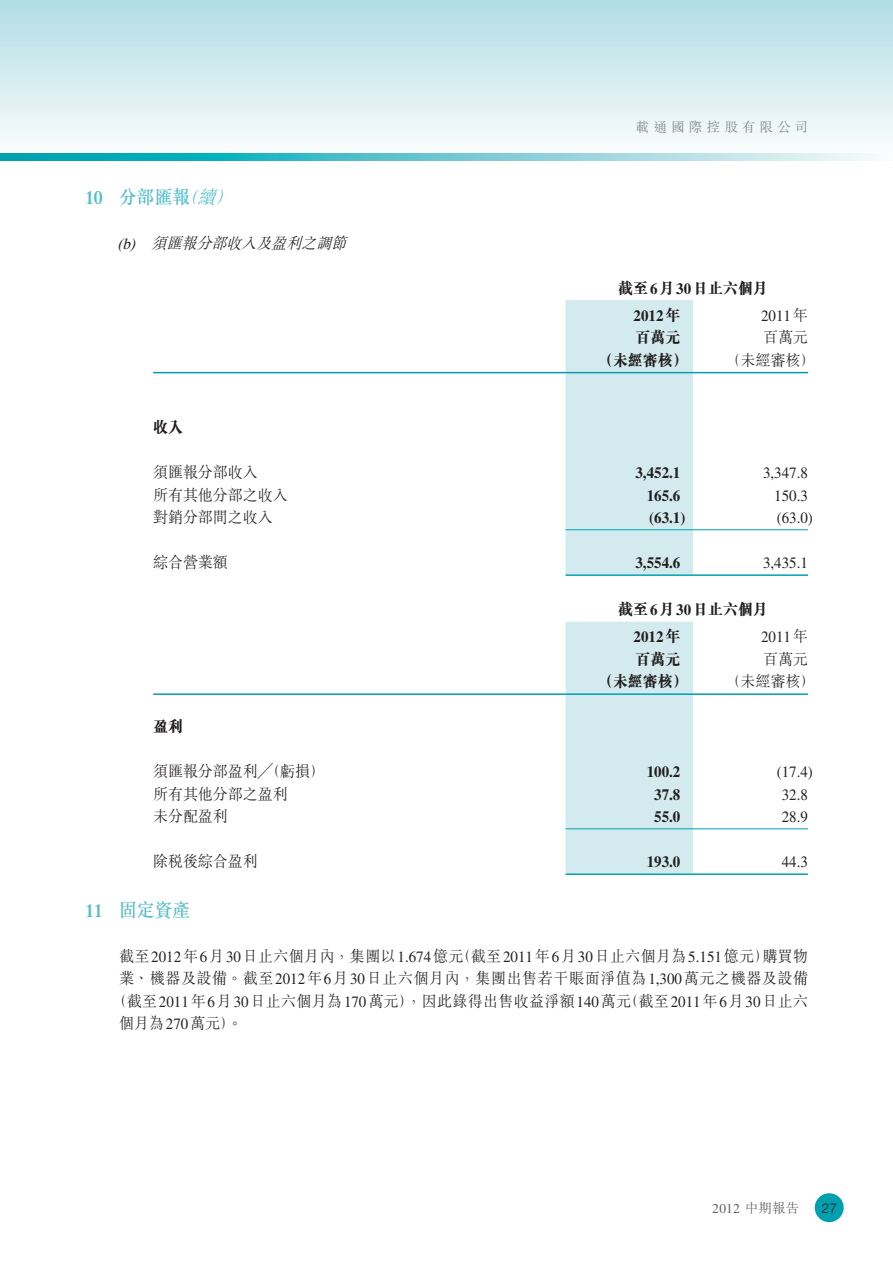
<style>
.page{position:relative;width:893px;height:1263px;background:#fff}
.page>*{position:absolute;margin:0;border:0;box-sizing:border-box;transform-origin:0 0}
.t1{font:500 18.75px "M Sung HK";color:#52bec9;scale:.95 1}
.t2{font:300 15.75px "M Sung HK";letter-spacing:.025em;color:#231f20;scale:.95 1}
.t3{font:700 15.75px "Times";color:#231f20;scale:.95 1}
.t4{font:15.75px "Times";color:#231f20;scale:.95 1}
.t5{font:300 15.75px "M Sung HK";color:#231f20;scale:.95 1}
.t6{font:300 15.75px "M Sung HK";letter-spacing:.045em;color:#231f20;scale:.95 1}
.t7{font:800 15.75px "M Sung HK";color:#231f20;scale:.95 1}
.t8{font:italic 300 15.75px "M Sung HK";color:#231f20;scale:.95 1}
.t9{font:300 13.5px "M Sung HK";letter-spacing:.315em;color:#818386}
.t10{font:13.5px "Times";color:#5f5f62}
.t11{font:300 13.5px "Helvetica";color:#231f20}
.s1{font-family:"Times";font-weight:600}
.s2{font-weight:300;font-style:italic}
.s3{font-family:"Times";font-weight:400}
.s4{font-family:"Times";font-weight:700}
.s5{font-family:"M Sung HK";font-weight:800}
.s6{font-family:"M Sung HK";font-weight:300}
</style>
<div class="page">
<div style="left:0;top:0;width:893px;height:159px;background:linear-gradient(to bottom,#b0dce4,#fdfefe)"></div>
<div style="left:815px;top:1193px;width:29px;height:29px;background:#00a0b0;border-radius:50%"></div>
<svg style="left:0;top:154px;width:893px;height:6px;background:#6bc9d3"></svg>
<div style="left:566px;top:300px;width:127px;height:274px;background:#d3ebef"></div>
<hr style="left:153px;top:372px;width:655px;height:1px;background:#00a0b0">
<hr style="left:566px;top:529px;width:242px;height:1px;background:#00a0b0">
<hr style="left:566px;top:574px;width:242px;height:2px;background:#00a0b0">
<div style="left:566px;top:622px;width:127px;height:251px;background:#d3ebef"></div>
<hr style="left:153px;top:693px;width:655px;height:2px;background:#00a0b0">
<hr style="left:566px;top:828px;width:242px;height:1px;background:#00a0b0">
<hr style="left:566px;top:873px;width:242px;height:2px;background:#00a0b0">
<p class="t1" style="left:85px;top:184px;width:164px"><span class="s1">10</span> 分部匯報<span class="s2">（續）</span></p>
<p class="t8" style="left:117px;top:232px;width:248px"><span class="s3">(b)</span> 須匯報分部收入及盈利之調節</p>
<p class="t9" style="left:635px;top:118px;width:174px">載通國際控股有限公司</p>
<p class="t7" style="left:618px;top:277px;width:159px">截至<span class="s4">6</span>月<span class="s4">30</span>日止六個月</p>
<p class="t3" style="left:634px;top:306px;width:51px">2012<span class="s5">年</span></p>
<p class="t4" style="left:761px;top:306px;width:51px">2011<span class="s6">年</span></p>
<p class="t7" style="left:635px;top:326px;width:49px">百萬元</p>
<p class="t2" style="left:763px;top:326px;width:49px">百萬元</p>
<p class="t7" style="left:598px;top:349px;width:96px">（未經審核）</p>
<p class="t2" style="left:726px;top:349px;width:96px">（未經審核）</p>
<p class="t7" style="left:153px;top:416px;width:33px">收入</p>
<p class="t5" style="left:153px;top:461px;width:112px">須匯報分部收入</p>
<p class="t3" style="left:635px;top:463px;width:49px">3,452.1</p>
<p class="t4" style="left:763px;top:464px;width:49px">3,347.8</p>
<p class="t5" style="left:153px;top:484px;width:143px">所有其他分部之收入</p>
<p class="t3" style="left:647px;top:486px;width:37px">165.6</p>
<p class="t4" style="left:774px;top:486px;width:37px">150.3</p>
<p class="t5" style="left:153px;top:506px;width:127px">對銷分部間之收入</p>
<p class="t3" style="left:649px;top:508px;width:40px">(63.1)</p>
<p class="t4" style="left:777px;top:509px;width:40px">(63.0)</p>
<p class="t2" style="left:153px;top:551px;width:80px">綜合營業額</p>
<p class="t3" style="left:635px;top:553px;width:49px">3,554.6</p>
<p class="t4" style="left:763px;top:554px;width:49px">3,435.1</p>
<p class="t7" style="left:618px;top:599px;width:159px">截至<span class="s4">6</span>月<span class="s4">30</span>日止六個月</p>
<p class="t3" style="left:634px;top:627px;width:51px">2012<span class="s5">年</span></p>
<p class="t4" style="left:761px;top:628px;width:51px">2011<span class="s6">年</span></p>
<p class="t7" style="left:635px;top:648px;width:49px">百萬元</p>
<p class="t2" style="left:763px;top:648px;width:49px">百萬元</p>
<p class="t7" style="left:598px;top:670px;width:96px">（未經審核）</p>
<p class="t2" style="left:726px;top:670px;width:96px">（未經審核）</p>
<p class="t7" style="left:153px;top:715px;width:33px">盈利</p>
<p class="t5" style="left:153px;top:760px;width:183px">須匯報分部盈利╱（虧損）</p>
<p class="t3" style="left:647px;top:762px;width:37px">100.2</p>
<p class="t4" style="left:777px;top:763px;width:40px">(17.4)</p>
<p class="t5" style="left:153px;top:783px;width:143px">所有其他分部之盈利</p>
<p class="t3" style="left:654px;top:785px;width:29px">37.8</p>
<p class="t4" style="left:782px;top:785px;width:29px">32.8</p>
<p class="t2" style="left:153px;top:805px;width:80px">未分配盈利</p>
<p class="t3" style="left:654px;top:807px;width:29px">55.0</p>
<p class="t4" style="left:782px;top:808px;width:29px">28.9</p>
<p class="t5" style="left:153px;top:850px;width:112px">除稅後綜合盈利</p>
<p class="t3" style="left:647px;top:852px;width:37px">193.0</p>
<p class="t4" style="left:782px;top:853px;width:29px">44.3</p>
<p class="t1" style="left:85px;top:896px;width:112px"><span class="s1">11</span> 固定資產</p>
<p class="t2" style="left:119px;top:945px;width:727px">截至<span class="s3">2012</span>年<span class="s3">6</span>月<span class="s3">30</span>日止六個月內，集團以<span class="s3">1.674</span>億元（截至<span class="s3">2011</span>年<span class="s3">6</span>月<span class="s3">30</span>日止六個月為<span class="s3">5.151</span>億元）購買物</p>
<p class="t6" style="left:119px;top:967px;width:727px">業、機器及設備。截至<span class="s3">2012</span>年<span class="s3">6</span>月<span class="s3">30</span>日止六個月內，集團出售若干賬面淨值為<span class="s3">1,300</span>萬元之機器及設備</p>
<p class="t2" style="left:112px;top:990px;width:734px">（截至<span class="s3">2011</span>年<span class="s3">6</span>月<span class="s3">30</span>日止六個月為<span class="s3">170</span>萬元），因此錄得出售收益淨額<span class="s3">140</span>萬元（截至<span class="s3">2011</span>年<span class="s3">6</span>月<span class="s3">30</span>日止六</p>
<p class="t2" style="left:119px;top:1012px;width:131px">個月為<span class="s3">270</span>萬元）。</p>
<p class="t10" style="left:712px;top:1200px;width:89px">2012 <span class="s6">中期報告</span></p>
<p class="t11" style="left:821px;top:1200px;width:17px">27</p>
</div>
